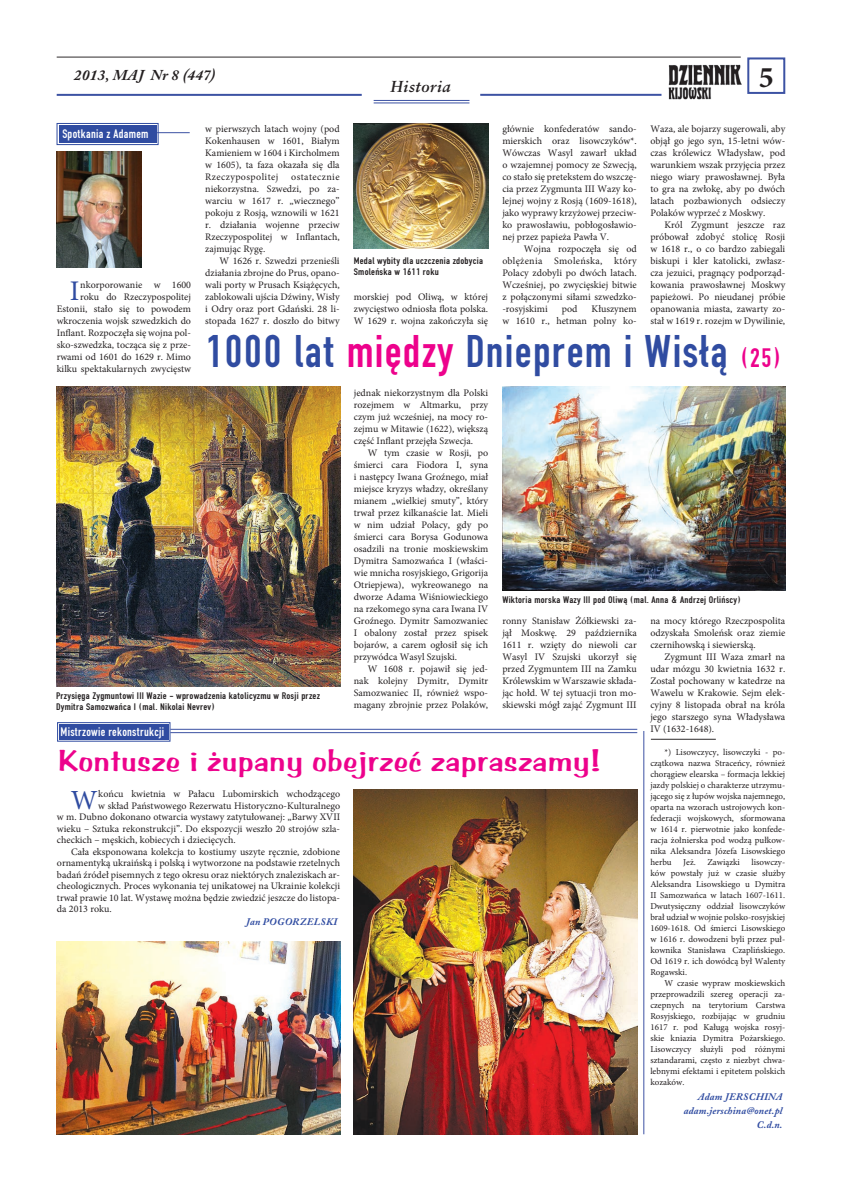
<style>
.page{position:relative;width:842px;height:1191px;background:#fff}
.page>*{position:absolute;margin:0;border:0;box-sizing:border-box;transform-origin:0 0}
.t1{font:48px "Fette Eng DCE";letter-spacing:.025em;color:#304ca1}
.t2{font:31px "Arab Bru DCE";letter-spacing:.03em;color:#ed028c}
.t3{font:700 30px "Minion Pro";color:#231f20}
.t4{font:28.5px "Minion Pro";color:#304ca1}
.t5{font:27.7px "Minion Pro";color:#304ca1}
.t6{font:italic 700 16px "Class Garmnd PL";letter-spacing:.025em;color:#231f20}
.t7{font:italic 700 15px "Adobe Caslon CE";letter-spacing:.02em;color:#231f20}
.t8{font:13px "Fette Eng DCE";letter-spacing:.02em;color:#fff}
.t9{font:10px/12px "Minion Pro";color:#231f20;text-align:justify}
.t10{font:10px/11px "Fette Eng DCE";letter-spacing:.02em;color:#231f20;scale:1.1 1}
.t11{font:italic 700 10px/14.3px "Adobe Caslon CE";letter-spacing:.02em;color:#304ca1;text-align:right}
.t12{font:9px/11px "Minion Pro";color:#231f20;text-align:justify}
.s1{color:#ed028c}
.s2{font-size:28px;color:#ed028c}
</style>
<div class="page">
<div style="left:747px;top:57px;width:38px;height:37px;border:2px solid #3c52a3"></div>
<hr style="left:57px;top:94px;width:305px;height:2px;background:#3c52a3">
<hr style="left:480px;top:94px;width:181px;height:2px;background:#3c52a3">
<hr style="left:374px;top:100px;width:95px;height:1px;background:#3c52a3">
<hr style="left:374px;top:103px;width:95px;height:1px;background:#3c52a3">
<img style="left:669px;top:64px;width:72px;height:35px">
<hr style="left:57px;top:57px;width:684px;height:1px;background:#2e2b2c">
<svg style="left:57px;top:722px;width:114px;height:20px;background:#4c65ae"></svg>
<div style="left:61px;top:725px;width:106px;height:13px;border:1px solid #304ca1"></div>
<hr style="left:170px;top:729px;width:467px;height:1px;background:#3c52a3">
<hr style="left:170px;top:732px;width:467px;height:1px;background:#3c52a3">
<img style="left:354px;top:789px;width:283px;height:345px">
<img style="left:57px;top:941px;width:283px;height:193px">
<hr style="left:643px;top:731px;width:1px;height:403px;background:#3c52a3">
<svg style="left:56px;top:123px;width:103px;height:22px;background:#4e66ae"></svg>
<div style="left:60px;top:126px;width:95px;height:16px;border:1px solid #304ca1"></div>
<hr style="left:157px;top:132px;width:33px;height:1px;background:#3c52a3">
<img style="left:57px;top:151px;width:85px;height:116px">
<img style="left:57px;top:387px;width:283px;height:299px">
<img style="left:502px;top:386px;width:284px;height:205px">
<img style="left:354px;top:124px;width:134px;height:124px">
<hr style="left:651px;top:739px;width:65px;height:1px;background:#2e2b2c">
<h3 class="t7" style="left:74px;top:66px;width:143px">2013, MAJ Nr 8 (447)</h3>
<h3 class="t6" style="left:391px;top:77px;width:62px">Historia</h3>
<h3 class="t3" style="left:759px;top:56px;width:16px">5</h3>
<h3 class="t8" style="left:62px;top:127px;width:88px">Spotkania z Adamem</h3>
<p class="t9" style="left:57px;top:279px;width:136px;text-align:right">nkorporowanie w 1600<br>roku do Rzeczypospolitej<br>Estonii, stało się to powodem wkroczenia wojsk szwedzkich do<br>Inflant. Rozpoczęła się wojna pol&shy;sko-szwedzka, tocząca się z prze&shy;rwami od 1601 do 1629 r. Mimo kilku spektakularnych zwycięstw</p>
<h3 class="t4" style="left:70px;top:272px;width:11px">I</h3>
<p class="t9" style="left:205px;top:123px;width:136px">w pierwszych latach wojny (pod Kokenhausen w 1601, Białym Kamieniem w 1604 i Kircholmem w 1605), ta faza okazała się dla Rzeczypospolitej</p>
<p class="t9" style="left:205px;top:171px;width:136px;text-indent:86px">ostatecznie niekorzystna. Szwedzi, po za&shy;warciu w 1617 r. „wiecznego” pokoju z Rosją, wznowili w 1621 r. działania wojenne przeciw Rzeczypospolitej w Inflantach, zajmując Rygę.</p>
<p class="t9" style="left:205px;top:255px;width:136px;text-indent:14px">W 1626 r. Szwedzi przenieśli działania zbrojne do Prus, opano&shy;wali porty w Prusach Książęcych, zablokowali ujścia Dźwiny, Wisły i Odry oraz port Gdański. 28 li&shy;stopada 1627 r. doszło do bitwy</p>
<p class="t10" style="left:354px;top:255px;width:119px">Medal wybity dla uczczenia zdobycia<br>Smoleńska w 1611 roku</p>
<p class="t9" style="left:354px;top:291px;width:136px">morskiej pod Oliwą, w której zwycięstwo odniosła flota polska.<br>W 1629 r. wojna zakończyła się</p>
<p class="t9" style="left:502px;top:123px;width:136px">głównie konfederatów sando&shy;mierskich oraz lisowczyków*.<br>Wówczas Wasyl zawarł układ o wzajemnej pomocy ze Szwecją, co stało się pretekstem do wszczę&shy;cia przez Zygmunta III Wazy ko&shy;lejnej wojny z Rosją (1609-1618), jako wyprawy krzyżowej przeciw&shy;ko prawosławiu, pobłogosławio&shy;nej przez papieża Pawła V.</p>
<p class="t9" style="left:502px;top:243px;width:136px;text-indent:21px">Wojna rozpoczęła się od oblężenia Smoleńska, który Polacy zdobyli po dwóch latach.<br>Wcześniej, po zwycięskiej bitwie z połączonymi siłami szwedzko--rosyjskimi</p>
<p class="t9" style="left:502px;top:303px;width:136px;text-align:right">Kłuszynem<br>w 1610 r., hetman polny ko-</p>
<p class="t9" style="left:562px;top:303px;width:17px">pod</p>
<p class="t9" style="left:650px;top:123px;width:136px">Waza, ale bojarzy sugerowali, aby objął go jego syn, 15-letni wów&shy;czas królewicz Władysław, pod warunkiem wszak przyjęcia przez niego wiary prawosławnej. Była to gra na zwłokę, aby po dwóch latach pozbawionych odsieczy Polaków wyprzeć z Moskwy.</p>
<p class="t9" style="left:650px;top:219px;width:136px;text-indent:14px">Król Zygmunt jeszcze raz próbował zdobyć stolicę Rosji w 1618 r., o co bardzo zabiegali biskupi i kler katolicki, zwłasz&shy;cza jezuici, pragnący podporząd&shy;kowania prawosławnej Moskwy papieżowi. Po nieudanej próbie opanowania miasta, zawarty zo&shy;stał w 1619 r. rozejm w Dywilinie,</p>
<h1 class="t1" style="left:205px;top:326px;width:578px">1000 lat <span class="s1">między</span> Dnieprem i Wisłą <span class="s2">(25)</span></h1>
<p class="t9" style="left:354px;top:387px;width:136px">jednak niekorzystnym dla Polski rozejmem w Altmarku, przy czym już wcześniej, na mocy ro&shy;zejmu w Mitawie (1622), większą część Inflant przejęła Szwecja.</p>
<p class="t9" style="left:354px;top:447px;width:136px;text-indent:14px">W tym czasie w Rosji, po śmierci cara Fiodora I, syna i następcy Iwana Groźnego, miał miejsce kryzys władzy, określany mianem „wielkiej smuty”, który trwał przez kilkanaście lat. Mieli w nim udział Polacy, gdy po śmierci cara Borysa Godunowa osadzili na tronie moskiewskim Dymitra Samozwańca I (właści&shy;wie mnicha rosyjskiego, Grigorija Otriepjewa), wykreowanego na dworze Adama Wiśniowieckiego na rzekomego syna cara Iwana IV Groźnego. Dymitr Samozwaniec I obalony został przez spisek bojarów, a carem ogłosił się ich przywódca Wasyl Szujski.</p>
<p class="t9" style="left:354px;top:663px;width:136px;text-indent:14px">W 1608 r. pojawił się jed&shy;nak kolejny Dymitr, Dymitr Samozwaniec II, również wspo&shy;magany zbrojnie przez Polaków,</p>
<p class="t10" style="left:502px;top:594px;width:218px">Wiktoria morska Wazy III pod Oliwą (mal. Anna &amp; Andrzej Orlińscy)</p>
<p class="t9" style="left:502px;top:615px;width:136px">ronny Stanisław Żółkiewski za&shy;jął Moskwę. 29 października 1611 r. wzięty do niewoli car Wasyl IV Szujski ukorzył się przed Zygmuntem III na Zamku Królewskim w Warszawie składa&shy;jąc hołd. W tej sytuacji tron mo&shy;skiewski mógł zająć Zygmunt III</p>
<p class="t9" style="left:650px;top:615px;width:136px">na mocy którego Rzeczpospolita odzyskała Smoleńsk oraz ziemie czernihowską i siewierską.</p>
<p class="t9" style="left:650px;top:651px;width:136px;text-indent:14px">Zygmunt III Waza zmarł na udar mózgu 30 kwietnia 1632 r.<br>Został pochowany w katedrze na Wawelu w Krakowie. Sejm elek&shy;cyjny 8 listopada obrał na króla jego starszego syna Władysława IV (1632-1648).</p>
<p class="t12" style="left:650px;top:747px;width:136px;text-indent:14px">*) Lisowczycy, lisowczyki - po&shy;czątkowa nazwa Straceńcy, również chorągiew elearska – formacja lekkiej jazdy polskiej o charakterze utrzymu&shy;jącego się z łupów wojska najemnego, oparta na wzorach ustrojowych kon&shy;federacji wojskowych, sformowana w 1614 r. pierwotnie jako konfede&shy;racja żołnierska pod wodzą pułkow&shy;nika Aleksandra Józefa Lisowskiego herbu</p>
<p class="t10" style="left:56px;top:691px;width:241px">Przysięga Zygmuntowi III Wazie - wprowadzenia katolicyzmu w Rosji przez<br>Dymitra Samozwańca I (mal. Nikolai Nevrev)</p>
<h3 class="t8" style="left:61px;top:725px;width:105px">Mistrzowie rekonstrukcji</h3>
<h2 class="t2" style="left:58px;top:743px;width:544px">Kontusze i żupany obejrzeć zapraszamy!</h2>
<h3 class="t5" style="left:71px;top:781px;width:28px">W</h3>
<p class="t9" style="left:98px;top:788px;width:243px">końcu kwietnia w Pałacu Lubomirskich wchodzącego</p>
<p class="t9" style="left:98px;top:799px;width:243px">w skład Państwowego Rezerwatu Historyczno-Kulturalnego</p>
<p class="t9" style="left:57px;top:811px;width:285px">w m. Dubno dokonano otwarcia wystawy zatytułowanej: „Barwy XVII</p>
<p class="t9" style="left:57px;top:822px;width:285px">wieku – Sztuka rekonstrukcji”. Do ekspozycji weszło 20 strojów szla-</p>
<p class="t9" style="left:57px;top:834px;width:180px">checkich – męskich, kobiecych i dziecięcych.</p>
<p class="t9" style="left:71px;top:845px;width:270px">Cała eksponowana kolekcja to kostiumy uszyte ręcznie, zdobione</p>
<p class="t9" style="left:57px;top:857px;width:285px">ornamentyką ukraińską i polską i wytworzone na podstawie rzetelnych</p>
<p class="t9" style="left:57px;top:868px;width:285px">badań źródeł pisemnych z tego okresu oraz niektórych znaleziskach ar-</p>
<p class="t9" style="left:57px;top:880px;width:285px">cheologicznych. Proces wykonania tej unikatowej na Ukrainie kolekcji</p>
<p class="t9" style="left:57px;top:891px;width:285px">trwał prawie 10 lat. Wystawę można będzie zwiedzić jeszcze do listopa-</p>
<p class="t9" style="left:57px;top:903px;width:56px">da 2013 roku.</p>
<p class="t11" style="left:246px;top:915px;width:93px">Jan POGORZELSKI</p>
<p class="t12" style="left:650px;top:857px;width:136px;text-indent:101px">lisowczy&shy;ków powstały już w czasie służby Aleksandra Lisowskiego u Dymitra II Samozwańca w latach 1607-1611.<br>Dwutysięczny oddział lisowczyków brał udział w wojnie polsko-rosyjskiej 1609-1618. Od śmierci Lisowskiego w 1616 r. dowodzeni byli przez puł&shy;kownika Stanisława Czaplińskiego.<br>Od 1619 r. ich dowódcą był Walenty Rogawski.</p>
<p class="t12" style="left:650px;top:978px;width:136px;text-indent:14px">W czasie wypraw moskiewskich przeprowadzili szereg operacji za&shy;czepnych na terytorium Carstwa Rosyjskiego, rozbijając w grudniu 1617 r. pod Kaługą wojska rosyj&shy;skie kniazia Dymitra Pożarskiego.<br>Lisowczycy służyli pod różnymi sztandarami, często z niezbyt chwa&shy;lebnymi efektami i epitetem polskich kozaków.</p>
<p class="t11" style="left:684px;top:1089px;width:100px">Adam JERSCHINA adam.jerschina@onet.pl<br>C.d.n.</p>
<p class="t12" style="left:683px;top:857px;width:14px">Jeż.</p>
<p class="t12" style="left:707px;top:857px;width:34px">Zawiązki</p>
</div>
